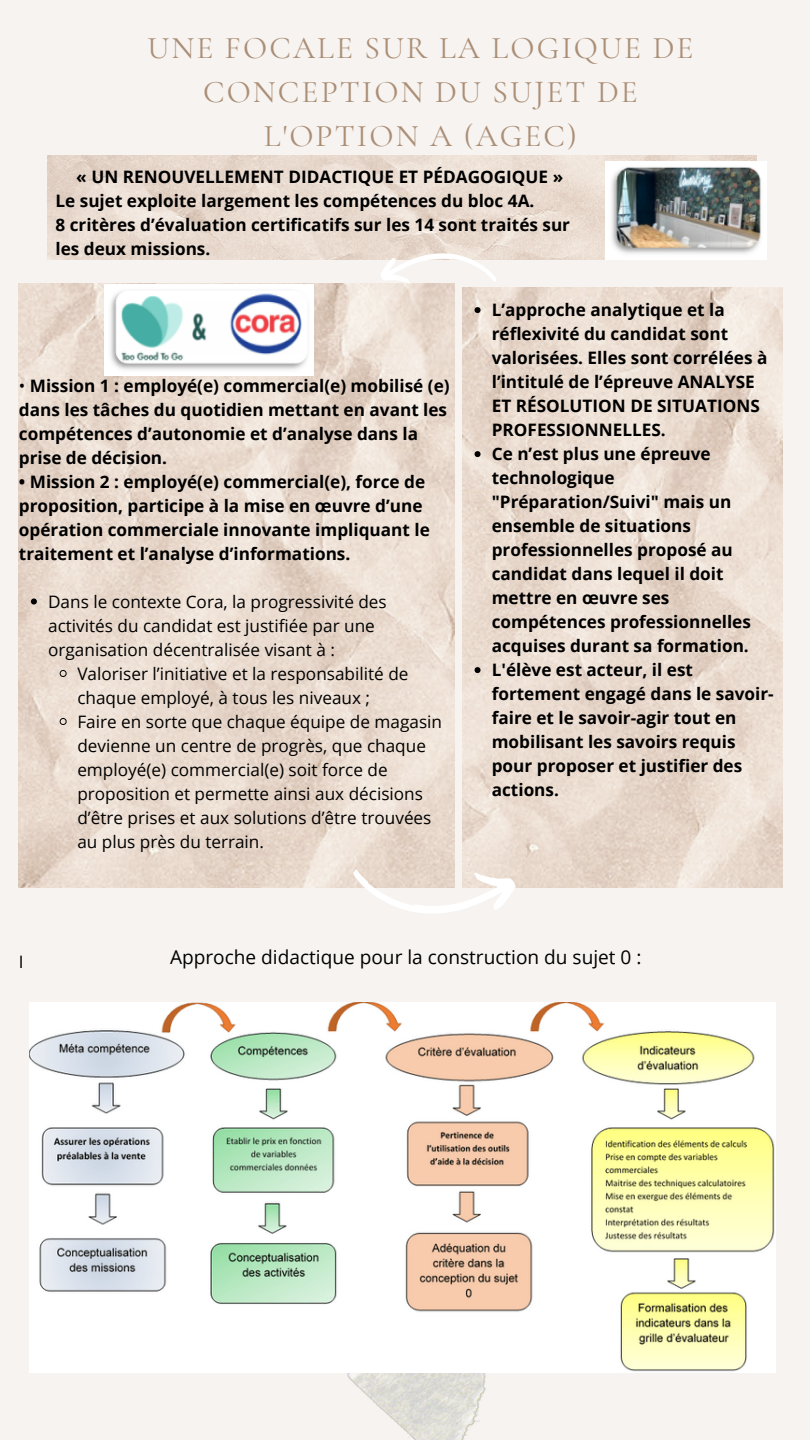
<style>
.page{position:relative;width:810px;height:1440px;background:#f6f3f0}
.page>*{position:absolute;margin:0;border:0;box-sizing:border-box;transform-origin:0 0}
.t1{font:31.5px/44.1px "Cormorant Garamond";letter-spacing:.065em;color:#ab8e76;text-align:center}
.t2{font:19.1px "Open Sans";color:#000}
.t3{font:700 17.2px/24px "Open Sans";color:#000}
.t4{font:17.2px/24px "Open Sans";color:#000}
.s1{font-weight:400}
</style>
<div class="page">
<img style="left:463px;top:287px;width:320px;height:600px">
<img style="left:47px;top:155px;width:710px;height:104px">
<img style="left:19px;top:283px;width:436px;height:604px">
<svg style="left:31px;top:599px;width:6px;height:6px"></svg>
<svg style="left:59px;top:670px;width:8px;height:7px"></svg>
<svg style="left:59px;top:718px;width:8px;height:7px"></svg>
<img style="left:347px;top:1373px;width:139px;height:67px">
<svg style="left:353px;top:869px;width:164px;height:44px"></svg>
<svg style="left:379px;top:250px;width:118px;height:37px"></svg>
<img style="left:105px;top:285px;width:209px;height:91px">
<img style="left:606px;top:161px;width:160px;height:99px">
<svg style="left:475px;top:307px;width:6px;height:6px"></svg>
<svg style="left:475px;top:451px;width:6px;height:6px"></svg>
<svg style="left:475px;top:667px;width:6px;height:6px"></svg>
<img style="left:30px;top:1003px;width:745px;height:370px">
<p class="t1" style="left:147px;top:26px;width:548px">UNE FOCALE SUR LA LOGIQUE DE<br>CONCEPTION DU SUJET DE<br>L'OPTION A (AGEC)</p>
<p class="t3" style="left:76px;top:165px;width:488px">« UN RENOUVELLEMENT DIDACTIQUE ET PÉDAGOGIQUE »</p>
<p class="t3" style="left:56px;top:189px;width:480px">Le sujet exploite largement les compétences du bloc 4A.</p>
<p class="t3" style="left:56px;top:213px;width:516px">8 critères d’évaluation certificatifs sur les 14 sont traités sur les deux missions.</p>
<p class="t3" style="left:19px;top:373px;width:432px"><span class="s1">•</span> Mission 1 : employé(e) commercial(e) mobilisé (e) dans les tâches du quotidien mettant en avant les compétences d’autonomie et d’analyse dans la prise de décision.</p>
<p class="t3" style="left:19px;top:469px;width:412px">• Mission 2 : employé(e) commercial(e), force de proposition, participe à la mise en œuvre d’une opération commerciale innovante impliquant le traitement et l’analyse d’informations.</p>
<p class="t4" style="left:48px;top:589px;width:340px">Dans le contexte Cora, la progressivité des activités du candidat est justifiée par une organisation décentralisée visant à :</p>
<p class="t4" style="left:77px;top:661px;width:333px">Valoriser l’initiative et la responsabilité de chaque employé, à tous les niveaux ;</p>
<p class="t4" style="left:77px;top:709px;width:366px">Faire en sorte que chaque équipe de magasin devienne un centre de progrès, que chaque employé(e) commercial(e) soit force de proposition et permette ainsi aux décisions d’être prises et aux solutions d’être trouvées au plus près du terrain.</p>
<p class="t3" style="left:492px;top:297px;width:277px">L’approche analytique et la réflexivité du candidat sont valorisées. Elles sont corrélées à l’intitulé de l’épreuve ANALYSE<br>ET RÉSOLUTION DE SITUATIONS<br>PROFESSIONNELLES.</p>
<p class="t3" style="left:492px;top:441px;width:261px">Ce n’est plus une épreuve technologique "Préparation/Suivi" mais un ensemble de situations professionnelles proposé au candidat dans lequel il doit mettre en œuvre ses compétences professionnelles acquises durant sa formation.</p>
<p class="t3" style="left:492px;top:657px;width:284px">L'élève est acteur, il est fortement engagé dans le savoir&shy;faire et le savoir-agir tout en mobilisant les savoirs requis pour proposer et justifier des actions.</p>
<p class="t4" style="left:19px;top:949px;width:6px">I</p>
<p class="t2" style="left:170px;top:943px;width:473px">Approche didactique pour la construction du sujet 0 :</p>
</div>
